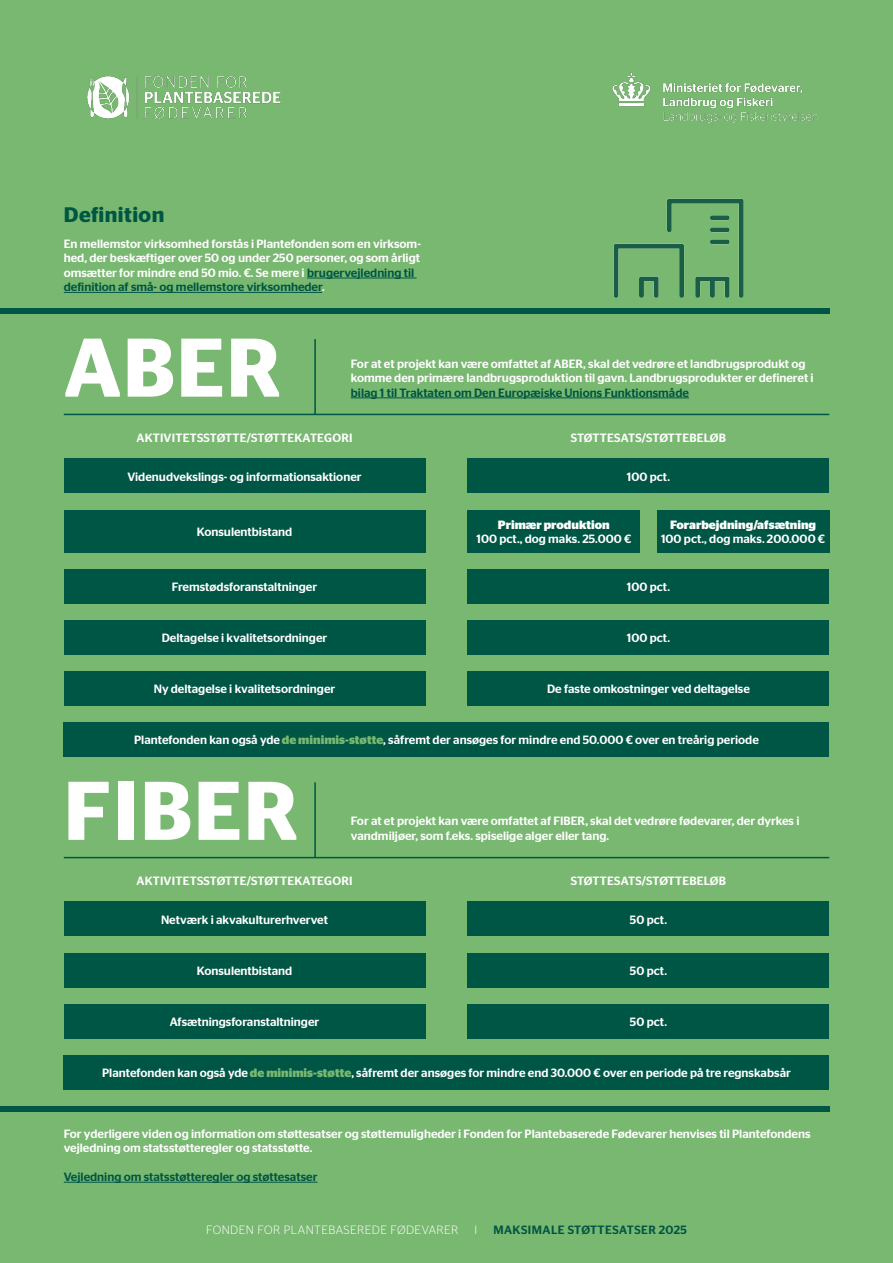
<style>
.page{position:relative;width:893px;height:1263px;background:#78b870}
.page>*{position:absolute;margin:0;border:0;box-sizing:border-box;transform-origin:0 0}
.t1{font:600 82.95px "Stag Sans";letter-spacing:.02em;color:#fff}
.t2{font:600 21px "Stag Sans";letter-spacing:.02em;color:#005644}
.t3{font:500 12px/14.4px "Stag Sans";color:#fff}
.t4{font:500 12px "Stag Sans";letter-spacing:.02em;color:#fff}
.t5{font:500 12px "Stag Sans";color:#005644}
.t6{font:700 12px "Stag Sans";color:#fff}
.t7{font:300 12px "Stag Sans";letter-spacing:.04em;color:#fff}
.t8{font:500 12px "Stag Sans";letter-spacing:.04em;color:#005644}
.s1{color:#005644}
.s2{font-weight:700;color:#78b870}
</style>
<div class="page">
<img style="left:87px;top:76px;width:194px;height:43px">
<img style="left:627px;top:72px;width:191px;height:49px">
<hr style="left:307px;top:278px;width:110px;height:1px;background:#005644">
<hr style="left:64px;top:292px;width:258px;height:1px;background:#005644">
<div style="left:0;top:308px;width:829px;height:5px;background:#005644"></div>
<img style="left:612px;top:82px;width:181px;height:216px">
<div style="left:64px;top:459px;width:361px;height:34px;background:#005644"></div>
<div style="left:64px;top:902px;width:361px;height:34px;background:#005644"></div>
<div style="left:64px;top:510px;width:361px;height:42px;background:#005644"></div>
<div style="left:64px;top:569px;width:361px;height:34px;background:#005644"></div>
<div style="left:64px;top:620px;width:361px;height:34px;background:#005644"></div>
<div style="left:64px;top:671px;width:361px;height:34px;background:#005644"></div>
<div style="left:64px;top:722px;width:765px;height:34px;background:#005644"></div>
<div style="left:64px;top:1055px;width:765px;height:34px;background:#005644"></div>
<div style="left:64px;top:953px;width:361px;height:34px;background:#005644"></div>
<div style="left:64px;top:1004px;width:361px;height:34px;background:#005644"></div>
<div style="left:468px;top:459px;width:361px;height:34px;background:#005644"></div>
<div style="left:468px;top:902px;width:361px;height:34px;background:#005644"></div>
<div style="left:468px;top:510px;width:172px;height:42px;background:#005644"></div>
<div style="left:657px;top:510px;width:172px;height:42px;background:#005644"></div>
<div style="left:468px;top:569px;width:361px;height:34px;background:#005644"></div>
<div style="left:468px;top:620px;width:361px;height:34px;background:#005644"></div>
<div style="left:468px;top:671px;width:361px;height:34px;background:#005644"></div>
<div style="left:468px;top:953px;width:361px;height:34px;background:#005644"></div>
<div style="left:468px;top:1004px;width:361px;height:34px;background:#005644"></div>
<hr style="left:64px;top:1182px;width:253px;height:1px;background:#005644">
<div style="left:0;top:1106px;width:829px;height:5px;background:#005644"></div>
<hr style="left:351px;top:398px;width:338px;height:1px;background:#005644">
<hr style="left:64px;top:414px;width:765px;height:1px;background:#005644">
<hr style="left:64px;top:857px;width:765px;height:1px;background:#005644">
<hr style="left:314px;top:339px;width:2px;height:75px;background:#005644">
<hr style="left:314px;top:782px;width:2px;height:76px;background:#005644">
<p class="t2" style="left:64px;top:203px;width:102px">Definition</p>
<p class="t3" style="left:64px;top:237px;width:359px">En mellemstor virksomhed forstås i Plantefonden som en virksom&shy;hed, der beskæftiger over 50 og under 250 personer, og som årligt omsætter for mindre end 50 mio. €. Se mere i <span class="s1">brugervejledning til definition af små- og mellemstore virksomheder</span>.</p>
<p class="t1" style="left:64px;top:320px;width:219px">ABER</p>
<p class="t3" style="left:351px;top:356px;width:464px">For at et projekt kan være omfattet af ABER, skal det vedrøre et landbrugsprodukt og komme den primære landbrugsproduktion til gavn. Landbrugsprodukter er defineret i <span class="s1">bilag 1 til Traktaten om Den Europæiske Unions Funktionsmåde</span></p>
<p class="t4" style="left:136px;top:431px;width:218px">AKTIVITETSSTØTTE/STØTTEKATEGORI</p>
<p class="t3" style="left:127px;top:469px;width:236px">Videnudvekslings- og informationsaktioner</p>
<p class="t3" style="left:197px;top:524px;width:97px">Konsulentbistand</p>
<p class="t3" style="left:172px;top:580px;width:147px">Fremstødsforanstaltninger</p>
<p class="t3" style="left:162px;top:631px;width:167px">Deltagelse i kvalitetsordninger</p>
<p class="t4" style="left:571px;top:431px;width:157px">STØTTESATS/STØTTEBELØB</p>
<p class="t3" style="left:627px;top:469px;width:45px">100 pct.</p>
<p class="t6" style="left:670px;top:517px;width:148px">Forarbejdning/afsætning</p>
<p class="t3" style="left:661px;top:532px;width:166px">100 pct., dog maks. 200.000 €</p>
<p class="t3" style="left:627px;top:580px;width:45px">100 pct.</p>
<p class="t6" style="left:498px;top:517px;width:113px">Primær produktion</p>
<p class="t3" style="left:476px;top:532px;width:156px">100 pct., dog maks. 25.000 €</p>
<p class="t3" style="left:627px;top:631px;width:45px">100 pct.</p>
<p class="t3" style="left:154px;top:682px;width:183px">Ny deltagelse i kvalitetsordninger</p>
<p class="t3" style="left:134px;top:733px;width:626px">Plantefonden kan også yde <span class="s2">de minimis-støtte</span>, såfremt der ansøges for mindre end 50.000 € over en treårig periode</p>
<p class="t3" style="left:547px;top:682px;width:204px">De faste omkostninger ved deltagelse</p>
<p class="t1" style="left:64px;top:763px;width:236px">FIBER</p>
<p class="t3" style="left:351px;top:814px;width:450px">For at et projekt kan være omfattet af FIBER, skal det vedrøre fødevarer, der dyrkes i vandmiljøer, som f.eks. spiselige alger eller tang.</p>
<p class="t4" style="left:136px;top:874px;width:218px">AKTIVITETSSTØTTE/STØTTEKATEGORI</p>
<p class="t4" style="left:571px;top:874px;width:157px">STØTTESATS/STØTTEBELØB</p>
<p class="t3" style="left:161px;top:912px;width:168px">Netværk i akvakulturerhvervet</p>
<p class="t3" style="left:630px;top:912px;width:39px">50 pct.</p>
<p class="t3" style="left:197px;top:963px;width:97px">Konsulentbistand</p>
<p class="t3" style="left:630px;top:963px;width:39px">50 pct.</p>
<p class="t3" style="left:170px;top:1014px;width:151px">Afsætningsforanstaltninger</p>
<p class="t3" style="left:630px;top:1014px;width:39px">50 pct.</p>
<p class="t3" style="left:102px;top:1065px;width:690px">Plantefonden kan også yde <span class="s2">de minimis-støtte</span>, såfremt der ansøges for mindre end 30.000 € over en periode på tre regnskabsår</p>
<p class="t3" style="left:64px;top:1126px;width:748px">For yderligere viden og information om støttesatser og støttemuligheder i Fonden for Plantebaserede Fødevarer henvises til Plantefondens vejledning om statsstøtteregler og statsstøtte.</p>
<p class="t5" style="left:64px;top:1170px;width:255px">Vejledning om statsstøtteregler og støttesatser</p>
<p class="t7" style="left:206px;top:1223px;width:254px">FONDEN FOR PLANTEBASEREDE FØDEVARER</p>
<p class="t7" style="left:474px;top:1223px;width:4px">I</p>
<p class="t8" style="left:493px;top:1223px;width:195px">MAKSIMALE STØTTESATSER 2025</p>
</div>
